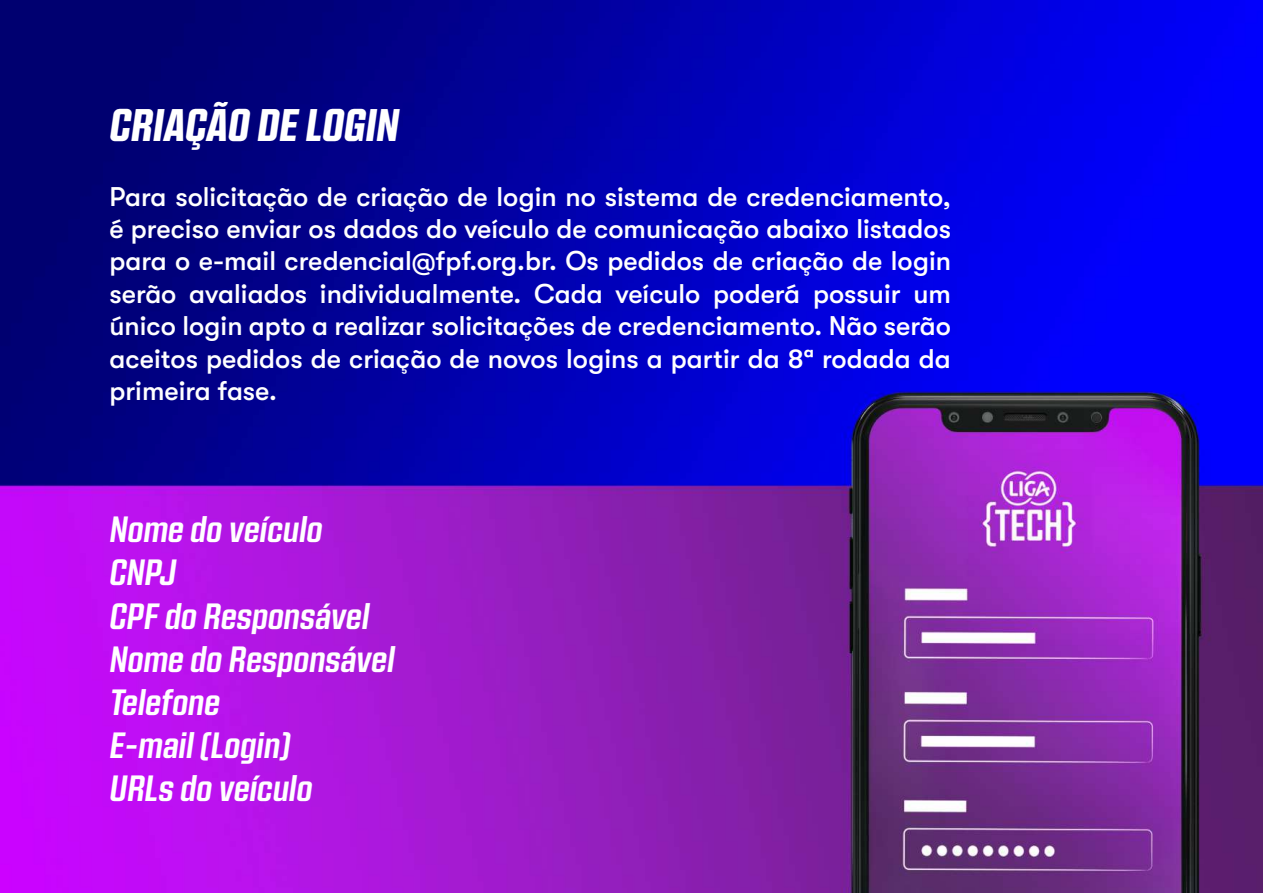
<style>
.page{position:relative;width:1263px;height:893px;background:#fff}
.page>*{position:absolute;margin:0;border:0;box-sizing:border-box;transform-origin:0 0}
.t1{font:italic 900 45px "Kuunari";color:#fff}
.t2{font:italic 700 36px/43.2px "Kuunari";color:#fff}
.t3{font:500 27px/32.4px "GT Walsheim Pro";color:#fff;text-align:justify}
</style>
<div class="page">
<img style="left:0;top:0;width:1263px;height:893px">
<h1 class="t1" style="left:109px;top:99px;width:291px">CRIAÇÃO DE LOGIN</h1>
<p class="t3" style="left:109px;top:180px;width:843px">Para solicitação de criação de login no sistema de credenciamento, é preciso enviar os dados do veículo de comunicação abaixo listados para o e-mail credencial@fpf.org.br. Os pedidos de criação de login serão avaliados individualmente. Cada veículo poderá possuir um único login apto a realizar solicitações de credenciamento. Não serão aceitos pedidos de criação de novos logins a partir da 8ª rodada da primeira fase.</p>
<h2 class="t2" style="left:109px;top:507px;width:287px">Nome do veículo<br>CNPJ<br>CPF do Responsável<br>Nome do Responsável<br>Telefone<br>E-mail (Login)<br>URLs do veículo</h2>
</div>
